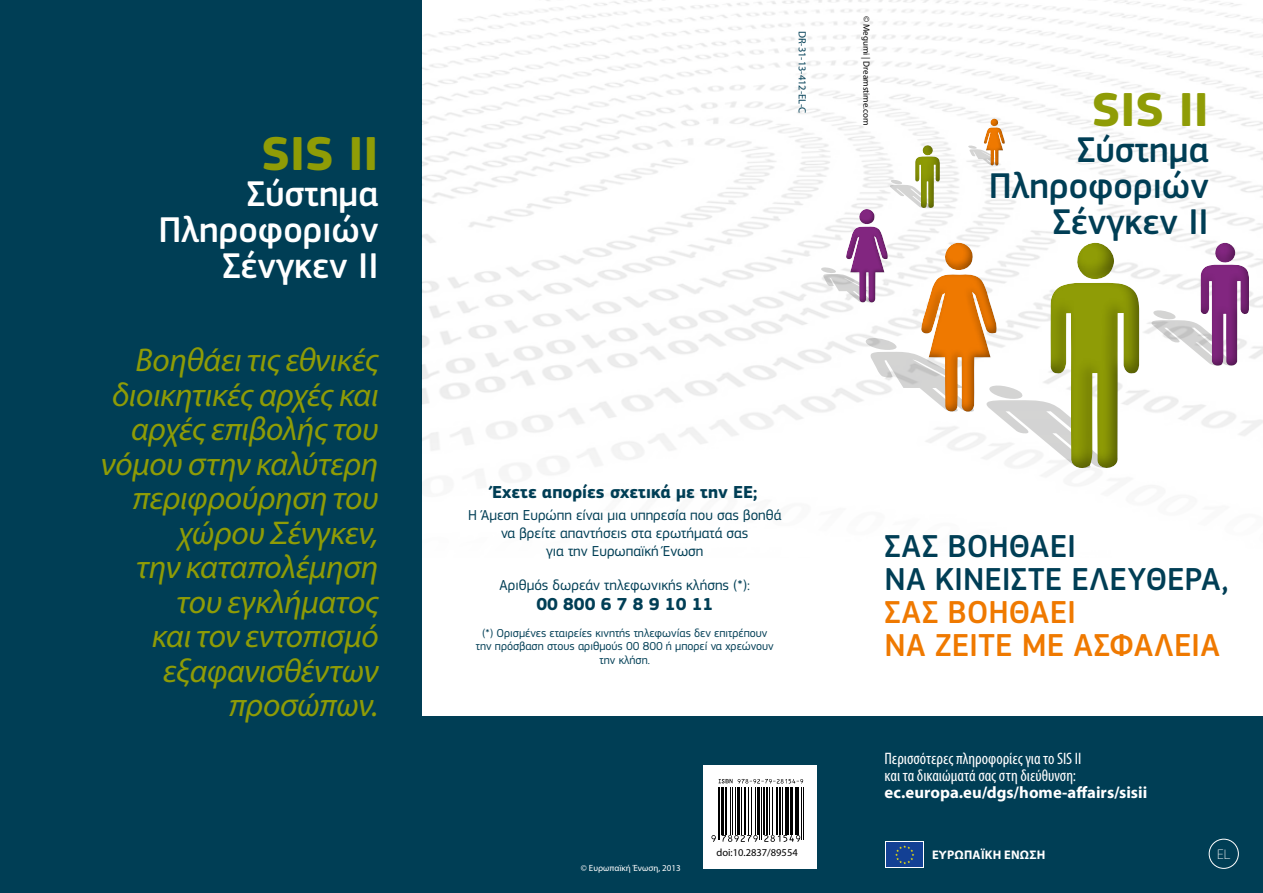
<style>
.page{position:relative;width:1263px;height:893px;background:#fff}
.page>*{position:absolute;margin:0;border:0;box-sizing:border-box;transform-origin:0 0}
.t1{font:700 49.5px "PF Square Sans Pro";color:#8f9c06}
.t2{font:500 37.2px/36px "PF Square Sans Pro";color:#003e55;text-align:right}
.t3{font:500 37.2px/36px "PF Square Sans Pro";color:#fff;text-align:right}
.t4{font:italic 33px/34.5px "Myriad Pro";letter-spacing:-.01em;color:#8f9c06;text-align:right}
.t5{font:500 33px/33px "PF Square Sans Pro";color:#003e55}
.t6{font:500 33px/33px "PF Square Sans Pro";color:#ef7900}
.t7{font:700 18px "PF Square Sans Pro";color:#003e55}
.t8{font:condensed 16.65px/16.6px "Myriad Pro";color:#fff}
.t9{font:700 16.65px "Myriad Pro";color:#fff}
.t10{font:15px/18px "PF Square Sans Pro";color:#003e55;text-align:center}
.t11{font:100 14.25px "PF Square Sans Pro";color:#fff}
.t12{font:700 12.45px "Myriad Pro";letter-spacing:.02em;color:#fff}
.t13{font:12px/13.5px "PF Square Sans Pro";color:#003e55;text-align:center}
.t14{font:10.5px "Myriad Pro";color:#003e55}
.t15{font:10.5px "Myriad Pro";color:#000}
.t16{font:9px "Myriad Pro";color:#000}
.t17{font:9px "Myriad Pro";color:#fff}
</style>
<div class="page">
<div style="left:418px;top:716px;width:845px;height:177px;background:#003e55"></div>
<div style="left:0;top:0;width:421px;height:893px;background:#003e55"></div>
<div style="left:885px;top:841px;width:39px;height:27px;background:#fff"></div>
<div style="left:886px;top:842px;width:37px;height:25px;background:#134094"></div>
<svg style="left:895px;top:845px;width:19px;height:19px"></svg>
<div style="left:703px;top:765px;width:114px;height:104px;background:#fff"></div>
<img style="left:421px;top:0;width:842px;height:716px">
<div style="left:982px;top:117px;width:24px;height:51px;background:#fbfbfb"></div>
<svg style="left:814px;top:118px;width:325px;height:351px"></svg>
<div style="left:913px;top:144px;width:27px;height:64px;background:#000;opacity:.4"></div>
<svg style="left:1146px;top:241px;width:103px;height:126px"></svg>
<div style="left:1198px;top:240px;width:51px;height:126px;background:#000;opacity:.4"></div>
<hr style="left:718px;top:789px;width:1px;height:51px;background:#000">
<hr style="left:720px;top:789px;width:1px;height:51px;background:#000">
<hr style="left:721px;top:789px;width:3px;height:45px;background:#000">
<hr style="left:725px;top:789px;width:2px;height:45px;background:#000">
<hr style="left:730px;top:789px;width:1px;height:45px;background:#000">
<hr style="left:732px;top:789px;width:1px;height:45px;background:#000">
<hr style="left:735px;top:789px;width:1px;height:45px;background:#000">
<hr style="left:737px;top:789px;width:2px;height:45px;background:#000">
<hr style="left:741px;top:789px;width:1px;height:45px;background:#000">
<hr style="left:744px;top:789px;width:2px;height:45px;background:#000">
<hr style="left:748px;top:789px;width:1px;height:45px;background:#000">
<hr style="left:751px;top:789px;width:1px;height:45px;background:#000">
<hr style="left:755px;top:789px;width:1px;height:45px;background:#000">
<hr style="left:757px;top:789px;width:1px;height:45px;background:#000">
<hr style="left:759px;top:789px;width:1px;height:51px;background:#000">
<hr style="left:761px;top:789px;width:1px;height:51px;background:#000">
<hr style="left:763px;top:789px;width:2px;height:45px;background:#000">
<hr style="left:766px;top:789px;width:1px;height:45px;background:#000">
<hr style="left:769px;top:789px;width:1px;height:45px;background:#000">
<hr style="left:772px;top:789px;width:1px;height:45px;background:#000">
<hr style="left:776px;top:789px;width:1px;height:45px;background:#000">
<hr style="left:779px;top:789px;width:2px;height:45px;background:#000">
<hr style="left:782px;top:789px;width:1px;height:45px;background:#000">
<hr style="left:785px;top:789px;width:2px;height:45px;background:#000">
<hr style="left:788px;top:789px;width:1px;height:45px;background:#000">
<hr style="left:790px;top:789px;width:3px;height:45px;background:#000">
<hr style="left:795px;top:789px;width:2px;height:45px;background:#000">
<hr style="left:798px;top:789px;width:1px;height:45px;background:#000">
<hr style="left:801px;top:789px;width:1px;height:51px;background:#000">
<hr style="left:803px;top:789px;width:1px;height:51px;background:#000">
<svg style="left:711px;top:835px;width:5px;height:7px"></svg>
<svg style="left:722px;top:835px;width:36px;height:7px"></svg>
<svg style="left:764px;top:835px;width:36px;height:7px"></svg>
<svg style="left:718px;top:779px;width:86px;height:11px"></svg>
<div style="left:1209px;top:839px;width:29px;height:29px;border:1px solid #fff;border-radius:50%"></div>
<h1 class="t1" style="left:261px;top:124px;width:119px">SIS II</h1>
<p class="t3" style="left:158px;top:176px;width:222px">Σύστημα<br>Πληροφοριών<br>Σένγκεν II</p>
<p class="t4" style="left:101px;top:342px;width:279px">Βοηθάει τις εθνικές διοικητικές αρχές και αρχές επιβολής του νόμου στην καλύτερη περιφρούρηση του χώρου Σένγκεν,<br>την καταπολέμηση του εγκλήματος<br>και τον εντοπισμό εξαφανισθέντων προσώπων.</p>
<p class="t14" style="left:809px;top:31px;width:84px;rotate:90deg">DR-31-13-412-EL-C</p>
<p class="t16" style="left:872px;top:16px;width:111px;rotate:90deg">© Megumi | Dreamstime.com</p>
<h1 class="t1" style="left:1092px;top:80px;width:119px">SIS II</h1>
<p class="t2" style="left:989px;top:133px;width:222px">Σύστημα<br>Πληροφοριών<br>Σένγκεν II</p>
<p class="t7" style="left:492px;top:481px;width:267px">Έχετε απορίες σχετικά με την ΕΕ;</p>
<p class="t10" style="left:468px;top:506px;width:315px">Η Άμεση Ευρώπη είναι μια υπηρεσία που σας βοηθά να βρείτε απαντήσεις στα ερωτήματά σας<br>για την Ευρωπαϊκή Ένωση</p>
<p class="t10" style="left:500px;top:576px;width:252px">Αριθμός δωρεάν τηλεφωνικής κλήσης (*):</p>
<p class="t7" style="left:536px;top:594px;width:178px">00 800 6 7 8 9 10 11</p>
<p class="t13" style="left:476px;top:626px;width:299px">(*) Ορισμένες εταιρείες κινητής τηλεφωνίας δεν επιτρέπουν την πρόσβαση στους αριθμούς 00 800 ή μπορεί να χρεώνουν την κλήση.</p>
<p class="t5" style="left:884px;top:531px;width:346px">Σας βοηθάει<br>να κινείστε ελεύθερα,</p>
<p class="t6" style="left:884px;top:597px;width:337px">σας βοηθάει<br>να ζείτε με ασφάλεια</p>
<p class="t8" style="left:884px;top:750px;width:198px">Περισσότερες πληροφορίες για το SIS II και τα δικαιώματά σας στη διεύθυνση:</p>
<p class="t9" style="left:884px;top:781px;width:264px">ec.europa.eu/dgs/home-affairs/sisii</p>
<p class="t17" style="left:581px;top:862px;width:101px">© Ευρωπαϊκή Ένωση, 2013</p>
<p class="t15" style="left:716px;top:846px;width:83px">doi:10.2837/89554</p>
<p class="t12" style="left:932px;top:847px;width:113px">Ευρωπαϊκή Ένωση</p>
<p class="t11" style="left:1217px;top:846px;width:15px">EL</p>
</div>
